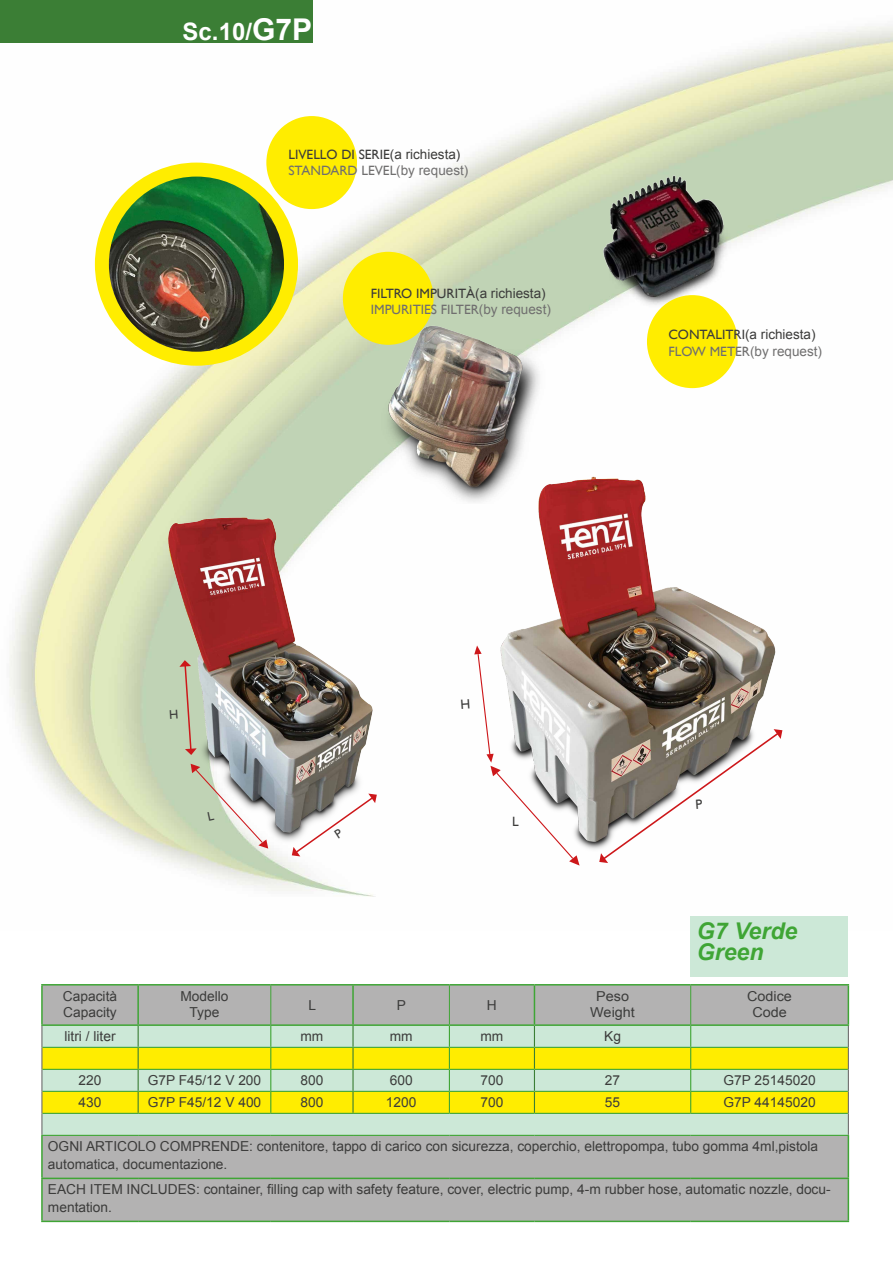
<style>
.page{position:relative;width:893px;height:1263px;background:#fff}
.page>*{position:absolute;margin:0;border:0;box-sizing:border-box;transform-origin:0 0}
.t1{font:700 24px "Arial";color:#fff}
.t2{font:italic 700 23.1px/21.6px "Arial";color:#3fa535}
.t3{font:13.8px/15.9px "Arial";color:#3c3c3b}
.t4{font:13.65px/15.9px "Arial";color:#3c3c3b;text-align:center;scale:1.05 1}
.t5{font:13.5px/16.6px "Gill Sans";color:#706f6f}
.t6{font:13.5px/16.6px "Gill Sans";color:#3c3c3b}
.t7{font:13.5px/16.6px "Arial";color:#3c3c3b}
.s1{font-size:30px}
.s2{font-family:"Arial"}
.s3{color:#706f6f}
.s4{font-family:"Arial";color:#706f6f}
.s5{color:#3c3c3b}
.s6{font-family:"Arial";color:#3c3c3b}
.s7{font-family:"Gill Sans"}
.s8{font-family:"Gill Sans";color:#706f6f}
</style>
<div class="page">
<img style="left:9px;top:25px;width:884px;height:905px">
<div style="left:0;top:0;width:313px;height:43px;background:#3b7e35"></div>
<div style="left:266px;top:116px;width:91px;height:93px;background:#ffed00;border-radius:50%"></div>
<div style="left:95px;top:163px;width:203px;height:203px;background:#ffed00;border-radius:50%"></div>
<img style="left:109px;top:177px;width:175px;height:175px;border-radius:88px">
<img style="left:423px;top:458px;width:410px;height:414px">
<img style="left:117px;top:509px;width:295px;height:362px">
<div style="left:43px;top:985px;width:805px;height:235px;background:#b3b2b2"></div>
<div style="left:42px;top:1026px;width:806px;height:109px;background:#cce8d7"></div>
<svg style="left:42px;top:1048px;width:806px;height:65px;background:#ebea47"></svg>
<hr style="left:41px;top:984px;width:97px;height:1px;background:#3fa535">
<hr style="left:41px;top:985px;width:2px;height:39px;background:#3fa535">
<hr style="left:138px;top:984px;width:133px;height:1px;background:#3fa535">
<hr style="left:137px;top:985px;width:2px;height:39px;background:#3fa535">
<hr style="left:271px;top:984px;width:82px;height:1px;background:#3fa535">
<hr style="left:353px;top:984px;width:96px;height:1px;background:#3fa535">
<hr style="left:352px;top:985px;width:2px;height:39px;background:#3fa535">
<hr style="left:449px;top:984px;width:85px;height:1px;background:#3fa535">
<hr style="left:534px;top:984px;width:157px;height:1px;background:#3fa535">
<hr style="left:534px;top:985px;width:1px;height:39px;background:#3fa535">
<hr style="left:691px;top:984px;width:158px;height:1px;background:#3fa535">
<hr style="left:848px;top:985px;width:1px;height:39px;background:#3fa535">
<hr style="left:41px;top:1024px;width:97px;height:2px;background:#3fa535">
<hr style="left:138px;top:1024px;width:133px;height:2px;background:#3fa535">
<hr style="left:271px;top:1024px;width:82px;height:2px;background:#3fa535">
<hr style="left:353px;top:1024px;width:96px;height:2px;background:#3fa535">
<hr style="left:449px;top:1024px;width:85px;height:2px;background:#3fa535">
<hr style="left:534px;top:1024px;width:157px;height:2px;background:#3fa535">
<hr style="left:691px;top:1024px;width:158px;height:2px;background:#3fa535">
<hr style="left:271px;top:985px;width:1px;height:39px;background:#3fa535">
<hr style="left:449px;top:985px;width:1px;height:39px;background:#3fa535">
<hr style="left:690px;top:985px;width:1px;height:39px;background:#3fa535">
<hr style="left:41px;top:1136px;width:2px;height:41px;background:#3fa535">
<hr style="left:848px;top:1136px;width:1px;height:41px;background:#3fa535">
<hr style="left:41px;top:1177px;width:97px;height:2px;background:#3fa535">
<hr style="left:41px;top:1179px;width:2px;height:41px;background:#3fa535">
<hr style="left:138px;top:1177px;width:133px;height:2px;background:#3fa535">
<hr style="left:271px;top:1177px;width:82px;height:2px;background:#3fa535">
<hr style="left:353px;top:1177px;width:96px;height:2px;background:#3fa535">
<hr style="left:449px;top:1177px;width:85px;height:2px;background:#3fa535">
<hr style="left:534px;top:1177px;width:157px;height:2px;background:#3fa535">
<hr style="left:691px;top:1177px;width:158px;height:2px;background:#3fa535">
<hr style="left:848px;top:1179px;width:1px;height:41px;background:#3fa535">
<hr style="left:41px;top:1220px;width:97px;height:2px;background:#3fa535">
<hr style="left:138px;top:1220px;width:133px;height:2px;background:#3fa535">
<hr style="left:271px;top:1220px;width:82px;height:2px;background:#3fa535">
<hr style="left:353px;top:1220px;width:96px;height:2px;background:#3fa535">
<hr style="left:449px;top:1220px;width:85px;height:2px;background:#3fa535">
<hr style="left:534px;top:1220px;width:157px;height:2px;background:#3fa535">
<hr style="left:691px;top:1220px;width:158px;height:2px;background:#3fa535">
<svg style="left:41px;top:1026px;width:1px;height:109px"></svg>
<svg style="left:848px;top:1026px;width:1px;height:109px"></svg>
<hr style="left:352px;top:1026px;width:2px;height:21px;background:#3b7e35">
<hr style="left:352px;top:1048px;width:2px;height:21px;background:#3b7e35">
<hr style="left:352px;top:1070px;width:2px;height:21px;background:#3b7e35">
<svg style="left:138px;top:1026px;width:1px;height:87px"></svg>
<hr style="left:352px;top:1092px;width:2px;height:21px;background:#3b7e35">
<svg style="left:534px;top:1026px;width:1px;height:87px"></svg>
<hr style="left:42px;top:1047px;width:96px;height:1px;background:#3fa535">
<hr style="left:138px;top:1047px;width:133px;height:1px;background:#3fa535">
<hr style="left:271px;top:1047px;width:82px;height:1px;background:#3fa535">
<hr style="left:353px;top:1047px;width:96px;height:1px;background:#3fa535">
<hr style="left:449px;top:1047px;width:85px;height:1px;background:#3fa535">
<hr style="left:534px;top:1047px;width:157px;height:1px;background:#3fa535">
<hr style="left:691px;top:1047px;width:157px;height:1px;background:#3fa535">
<hr style="left:42px;top:1069px;width:96px;height:1px;background:#3fa535">
<hr style="left:138px;top:1069px;width:133px;height:1px;background:#3fa535">
<hr style="left:271px;top:1069px;width:82px;height:1px;background:#3fa535">
<hr style="left:353px;top:1069px;width:96px;height:1px;background:#3fa535">
<hr style="left:449px;top:1069px;width:85px;height:1px;background:#3fa535">
<hr style="left:534px;top:1069px;width:157px;height:1px;background:#3fa535">
<hr style="left:691px;top:1069px;width:157px;height:1px;background:#3fa535">
<hr style="left:42px;top:1091px;width:96px;height:1px;background:#3fa535">
<hr style="left:138px;top:1091px;width:133px;height:1px;background:#3fa535">
<hr style="left:271px;top:1091px;width:82px;height:1px;background:#3fa535">
<svg style="left:270px;top:1026px;width:1px;height:87px"></svg>
<hr style="left:353px;top:1091px;width:96px;height:1px;background:#3fa535">
<hr style="left:449px;top:1091px;width:85px;height:1px;background:#3fa535">
<svg style="left:449px;top:1026px;width:1px;height:87px"></svg>
<hr style="left:534px;top:1091px;width:157px;height:1px;background:#3fa535">
<hr style="left:691px;top:1091px;width:157px;height:1px;background:#3fa535">
<svg style="left:690px;top:1026px;width:1px;height:87px"></svg>
<hr style="left:42px;top:1113px;width:96px;height:1px;background:#3fa535">
<hr style="left:138px;top:1113px;width:133px;height:1px;background:#3fa535">
<hr style="left:271px;top:1113px;width:82px;height:1px;background:#3fa535">
<hr style="left:353px;top:1113px;width:96px;height:1px;background:#3fa535">
<hr style="left:449px;top:1113px;width:85px;height:1px;background:#3fa535">
<hr style="left:534px;top:1113px;width:157px;height:1px;background:#3fa535">
<hr style="left:691px;top:1113px;width:157px;height:1px;background:#3fa535">
<hr style="left:41px;top:1135px;width:97px;height:1px;background:#3fa535">
<hr style="left:138px;top:1135px;width:133px;height:1px;background:#3fa535">
<hr style="left:271px;top:1135px;width:82px;height:1px;background:#3fa535">
<hr style="left:353px;top:1135px;width:96px;height:1px;background:#3fa535">
<hr style="left:449px;top:1135px;width:85px;height:1px;background:#3fa535">
<hr style="left:534px;top:1135px;width:157px;height:1px;background:#3fa535">
<hr style="left:691px;top:1135px;width:158px;height:1px;background:#3fa535">
<div style="left:691px;top:916px;width:157px;height:61px;background:#cce8d7"></div>
<img style="left:587px;top:174px;width:156px;height:153px">
<div style="left:647px;top:295px;width:91px;height:93px;background:#ffed00;border-radius:50%"></div>
<img style="left:334px;top:304px;width:266px;height:200px">
<div style="left:343px;top:252px;width:91px;height:93px;background:#ffed00;border-radius:50%"></div>
<svg style="left:461px;top:645px;width:119px;height:220px"></svg>
<svg style="left:599px;top:729px;width:183px;height:134px"></svg>
<svg style="left:44px;top:660px;width:224px;height:191px;background:#ccd1b9"></svg>
<svg style="left:292px;top:793px;width:85px;height:63px"></svg>
<h1 class="t1" style="left:183px;top:16px;width:131px">Sc.10/<span class="s1">G7P</span></h1>
<p class="t6" style="left:288px;top:146px;width:181px">LIVELLO DI SERIE<span class="s2">(a richiesta)<br></span><span class="s3">STANDARD LEVEL</span><span class="s4">(by request)</span></p>
<p class="t5" style="left:371px;top:284px;width:182px"><span class="s5">FILTRO IMPURITÀ</span><span class="s6">(a richiesta)<br></span>IMPURITIES FILTER<span class="s2">(by request)</span></p>
<p class="t7" style="left:668px;top:326px;width:155px"><span class="s7">CONTALITRI</span>(a richiesta)<br><span class="s8">FLOW METER</span><span class="s3">(by request)</span></p>
<p class="t6" style="left:512px;top:813px;width:8px">L</p>
<h2 class="t2" style="left:697px;top:921px;width:102px">G7 Verde<br>Green</h2>
<p class="t3" style="left:63px;top:988px;width:56px">Capacità<br>Capacity</p>
<p class="t3" style="left:180px;top:988px;width:50px;text-align:center">Modello<br>Type</p>
<p class="t3" style="left:308px;top:997px;width:9px">L</p>
<p class="t3" style="left:397px;top:997px;width:11px">P</p>
<p class="t3" style="left:487px;top:997px;width:11px">H</p>
<p class="t4" style="left:590px;top:988px;width:44px">Peso<br>Weight</p>
<p class="t4" style="left:747px;top:988px;width:44px">Codice<br>Code</p>
<p class="t3" style="left:64px;top:1029px;width:53px">litri / liter</p>
<p class="t3" style="left:300px;top:1029px;width:24px">mm</p>
<p class="t3" style="left:390px;top:1029px;width:24px">mm</p>
<p class="t3" style="left:480px;top:1029px;width:24px">mm</p>
<p class="t3" style="left:604px;top:1029px;width:18px">Kg</p>
<p class="t3" style="left:79px;top:1073px;width:24px">220</p>
<p class="t3" style="left:148px;top:1073px;width:115px">G7P F45/12 V 200</p>
<p class="t3" style="left:300px;top:1073px;width:24px">800</p>
<p class="t3" style="left:390px;top:1073px;width:24px">600</p>
<p class="t3" style="left:480px;top:1073px;width:24px">700</p>
<p class="t3" style="left:605px;top:1073px;width:17px">27</p>
<p class="t3" style="left:723px;top:1073px;width:94px">G7P 25145020</p>
<p class="t3" style="left:79px;top:1095px;width:24px">430</p>
<p class="t3" style="left:148px;top:1095px;width:115px">G7P F45/12 V 400</p>
<p class="t3" style="left:300px;top:1095px;width:24px">800</p>
<p class="t3" style="left:386px;top:1095px;width:32px">1200</p>
<p class="t3" style="left:480px;top:1095px;width:24px">700</p>
<p class="t3" style="left:605px;top:1095px;width:17px">55</p>
<p class="t3" style="left:723px;top:1095px;width:94px">G7P 44145020</p>
<p class="t3" style="left:48px;top:1138px;width:772px;line-height:18px">OGNI ARTICOLO COMPRENDE: contenitore, tappo di carico con sicurezza, coperchio, elettropompa, tubo gomma 4ml,pistola automatica, documentazione.</p>
<p class="t3" style="left:48px;top:1181px;width:784px;line-height:18px">EACH ITEM INCLUDES: container, filling cap with safety feature, cover, electric pump, 4-m rubber hose, automatic nozzle, docu&shy;mentation.</p>
</div>
